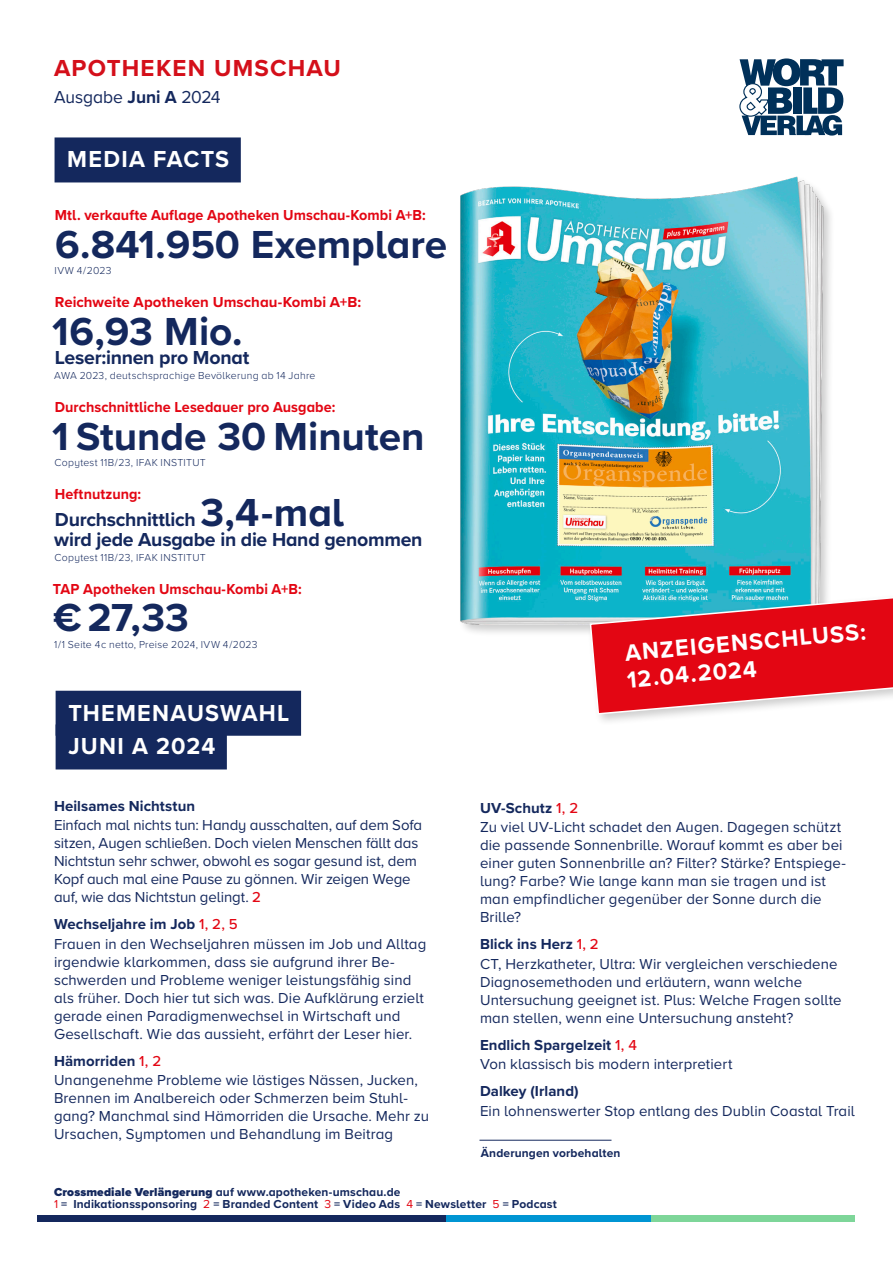
<style>
.page{position:relative;width:893px;height:1263px;background:#fff}
.page>*{position:absolute;margin:0;border:0;box-sizing:border-box;transform-origin:0 0}
.t1{font:700 40.5px "Proxima Nova A";color:#14285d}
.t2{font:700 24px/27px "Proxima Nova A";letter-spacing:.05em;color:#fff}
.t3{font:700 24px "Proxima Nova";letter-spacing:.05em;color:#d40f1a}
.t4{font:700 19.5px/19.5px "Proxima Nova A";letter-spacing:-.015em;color:#14285d}
.t5{font:18px "Proxima Nova A";letter-spacing:-.005em;color:#14285d}
.t6{font:15px/18px "Proxima Nova A";letter-spacing:.005em;color:#14285d}
.t7{font:700 15px "Proxima Nova A";letter-spacing:.005em;color:#e30613;scale:.96 1}
.t8{font:700 15px "Proxima Nova";letter-spacing:.005em;color:#14285d}
.t9{font:700 15px "Proxima Nova A";letter-spacing:.005em;color:#e30613}
.t10{font:700 12px/12px "Proxima Nova A";letter-spacing:.015em;color:#14285d}
.t11{font:300 10.5px "Proxima Nova A";letter-spacing:.025em;color:#14285d}
.s1{font-weight:700}
.s2{font-size:40.5px}
.s3{font-family:"Proxima Nova";font-weight:500;color:#e30613}
.s4{font-weight:500;color:#e30613}
.s5{font-family:"Proxima Nova";font-weight:900}
.s6{font-family:"Proxima Nova";font-weight:400;color:#e30613}
</style>
<div class="page">
<div style="left:38px;top:1215px;width:408px;height:6px;background:#14285d"></div>
<div style="left:651px;top:1215px;width:204px;height:6px;background:#7ed699"></div>
<div style="left:446px;top:1215px;width:205px;height:6px;background:#0095d3"></div>
<div style="left:459px;top:175px;width:377px;height:462px;background:#000;opacity:.2"></div>
<img style="left:461px;top:175px;width:367px;height:449px">
<div style="left:586px;top:584px;width:307px;height:143px;background:#000;opacity:.2"></div>
<svg style="left:589px;top:586px;width:304px;height:129px;background:#c94a56"></svg>
<div style="left:55px;top:137px;width:186px;height:45px;background:#14285d"></div>
<div style="left:56px;top:691px;width:245px;height:45px;background:#14285d"></div>
<div style="left:56px;top:724px;width:171px;height:45px;background:#14285d"></div>
<hr style="left:479px;top:1140px;width:132px;height:1px;background:#14285d">
<svg style="left:739px;top:58px;width:105px;height:78px"></svg>
<p class="t3" style="left:54px;top:50px;width:289px">APOTHEKEN UMSCHAU</p>
<p class="t5" style="left:54px;top:83px;width:168px">Ausgabe <span class="s1">Juni A</span> 2024</p>
<p class="t2" style="left:67px;top:145px;width:163px">MEDIA FACTS</p>
<p class="t7" style="left:55px;top:204px;width:388px">Mtl. verkaufte Auflage Apotheken Umschau-Kombi A+B:</p>
<p class="t1" style="left:55px;top:214px;width:393px">6.841.950 Exemplare</p>
<p class="t11" style="left:55px;top:263px;width:58px">IVW 4 / 2023</p>
<p class="t9" style="left:55px;top:291px;width:308px">Reichweite Apotheken Umschau-Kombi A+B:</p>
<p class="t1" style="left:52px;top:301px;width:192px">16,93 Mio.</p>
<p class="t4" style="left:55px;top:348px;width:196px">Leser:innen pro Monat</p>
<p class="t11" style="left:54px;top:368px;width:263px">AWA 2023, deutschsprachige Bevölkerung ab 14 Jahre</p>
<p class="t7" style="left:55px;top:396px;width:294px">Durchschnittliche Lesedauer pro Ausgabe:</p>
<p class="t1" style="left:52px;top:406px;width:374px">1 Stunde 30 Minuten</p>
<p class="t11" style="left:54px;top:455px;width:153px">Copytest 11B / 23, IFAK INSTITUT</p>
<p class="t7" style="left:55px;top:483px;width:92px">Heftnutzung:</p>
<p class="t4" style="left:54px;top:510px;width:370px">Durchschnittlich <span class="s2">3,4-mal<br></span>wird jede Ausgabe in die Hand genommen</p>
<p class="t11" style="left:54px;top:550px;width:153px">Copytest 11B / 23, IFAK INSTITUT</p>
<p class="t7" style="left:53px;top:578px;width:260px">TAP Apotheken Umschau-Kombi A+B:</p>
<p class="t1" style="left:53px;top:588px;width:137px">€ 27,33</p>
<p class="t11" style="left:54px;top:637px;width:205px">1 / 1 Seite 4 c netto, Preise 2024, IVW 4 / 2023</p>
<p class="t2" style="left:68px;top:699px;width:223px">THEMENAUSWAHL</p>
<p class="t2" style="left:68px;top:732px;width:148px">JUNI A 2024</p>
<p class="t8" style="left:54px;top:794px;width:143px">Heilsames Nichtstun</p>
<p class="t6" style="left:54px;top:815px;width:370px">Einfach mal nichts tun: Handy ausschalten, auf dem Sofa sitzen, Augen schließen. Doch vielen Menschen fällt das Nichtstun sehr schwer, obwohl es sogar gesund ist, dem Kopf auch mal eine Pause zu gönnen. Wir zeigen Wege auf, wie das Nichtstun gelingt. <span class="s3">2</span></p>
<p class="t8" style="left:54px;top:913px;width:185px">Wechseljahre im Job <span class="s4">1, 2, 5</span></p>
<p class="t6" style="left:54px;top:934px;width:374px">Frauen in den Wechseljahren müssen im Job und Alltag irgendwie klarkommen, dass sie aufgrund ihrer Be&shy;schwerden und Probleme weniger leistungsfähig sind als früher. Doch hier tut sich was. Die Aufklärung erzielt gerade einen Paradigmenwechsel in Wirtschaft und Gesellschaft. Wie das aussieht, erfährt der Leser hier.</p>
<p class="t8" style="left:54px;top:1049px;width:109px">Hämorriden <span class="s4">1, 2</span></p>
<p class="t6" style="left:54px;top:1070px;width:377px">Unangenehme Probleme wie lästiges Nässen, Jucken, Brennen im Analbereich oder Schmerzen beim Stuhl&shy;gang? Manchmal sind Hämorriden die Ursache. Mehr zu Ursachen, Symptomen und Behandlung im Beitrag</p>
<p class="t2" style="left:623px;top:639px;width:244px;rotate:-5deg">ANZEIGENSCHLUSS:<br>12.04.2024</p>
<p class="t8" style="left:480px;top:797px;width:100px">UV-Schutz <span class="s4">1, 2</span></p>
<p class="t6" style="left:480px;top:818px;width:367px">Zu viel UV-Licht schadet den Augen. Dagegen schützt die passende Sonnenbrille. Worauf kommt es aber bei einer guten Sonnenbrille an? Filter? Stärke? Entspiege&shy;lung? Farbe? Wie lange kann man sie tragen und ist man empfindlicher gegenüber der Sonne durch die Brille?</p>
<p class="t8" style="left:480px;top:933px;width:120px">Blick ins Herz <span class="s4">1, 2</span></p>
<p class="t6" style="left:480px;top:954px;width:363px">CT, Herzkatheter, Ultra: Wir vergleichen verschiedene Diagnosemethoden und erläutern, wann welche Untersuchung geeignet ist. Plus: Welche Fragen sollte man stellen, wenn eine Untersuchung ansteht?</p>
<p class="t8" style="left:480px;top:1034px;width:158px">Endlich Spargelzeit <span class="s4">1, 4</span></p>
<p class="t6" style="left:480px;top:1055px;width:254px">Von klassisch bis modern interpretiert</p>
<p class="t8" style="left:480px;top:1080px;width:100px">Dalkey (Irland)</p>
<p class="t6" style="left:480px;top:1101px;width:376px">Ein lohnenswerter Stop entlang des Dublin Coastal Trail</p>
<p class="t10" style="left:481px;top:1147px;width:141px">Änderungen vorbehalten</p>
<p class="t10" style="left:54px;top:1185px;width:504px"><span class="s5">Crossmediale Verlängerung</span> auf www.apotheken-umschau.de<br><span class="s6">1</span> = Indikationssponsoring <span class="s6">2</span> = Branded Content <span class="s6">3</span> = Video Ads <span class="s6">4</span> = Newsletter <span class="s6">5</span> = Podcast</p>
</div>
